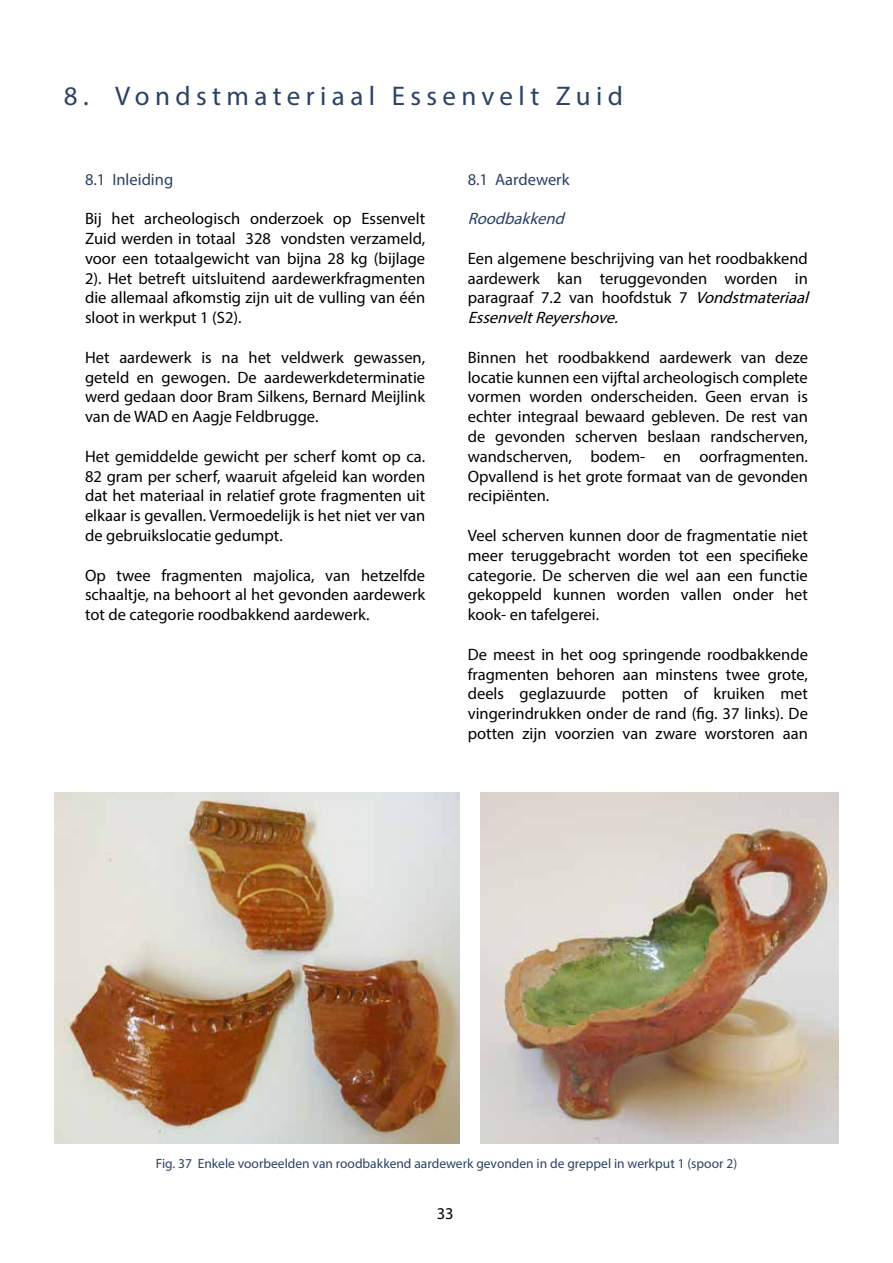
<style>
.page{position:relative;width:893px;height:1263px;background:#fff}
.page>*{position:absolute;margin:0;border:0;box-sizing:border-box;transform-origin:0 0}
.t1{font:27px "Myriad Pro";letter-spacing:.2em;color:#2b4264}
.t2{font:16.5px/19.8px "Myriad Pro";color:#000;text-align:justify}
.t3{font:16.5px "Myriad Pro";color:#2a4164}
.t4{font:italic 16.5px "Myriad Pro";color:#2a4164}
.t5{font:13.5px "Myriad Pro";color:#2b4264}
.s1{font-style:italic}
</style>
<div class="page">
<img style="left:54px;top:792px;width:405px;height:351px">
<img style="left:480px;top:792px;width:359px;height:351px">
<h1 class="t1" style="left:64px;top:80px;width:561px">8. Vondstmateriaal Essenvelt Zuid</h1>
<p class="t3" style="left:85px;top:169px;width:90px">8.1 Inleiding</p>
<p class="t2" style="left:85px;top:208px;width:342px">Bij het archeologisch onderzoek op Essenvelt Zuid werden in totaal 328 vondsten verzameld, voor een totaalgewicht van bijna 28 kg (bijlage 2). Het betreft uitsluitend aardewerkfragmenten die allemaal afkomstig zijn uit de vulling van één sloot in werkput 1 (S2).</p>
<p class="t2" style="left:85px;top:347px;width:342px">Het aardewerk is na het veldwerk gewassen, geteld en gewogen. De aardewerkdeterminatie werd gedaan door Bram Silkens, Bernard Meijlink van de WAD en Aagje Feldbrugge.</p>
<p class="t2" style="left:85px;top:446px;width:342px">Het gemiddelde gewicht per scherf komt op ca.<br>82 gram per scherf, waaruit afgeleid kan worden dat het materiaal in relatief grote fragmenten uit elkaar is gevallen. Vermoedelijk is het niet ver van de gebruikslocatie gedumpt.</p>
<p class="t2" style="left:85px;top:565px;width:342px">Op twee fragmenten majolica, van hetzelfde schaaltje, na behoort al het gevonden aardewerk tot de categorie roodbakkend aardewerk.</p>
<p class="t3" style="left:468px;top:169px;width:103px">8.1 Aardewerk</p>
<p class="t4" style="left:468px;top:208px;width:103px">Roodbakkend</p>
<p class="t2" style="left:468px;top:248px;width:347px;text-align:left">Een algemene beschrijving van het roodbakkend aardewerk kan teruggevonden worden in paragraaf 7.2 van hoofdstuk 7 <span class="s1">Vondstmateriaal EssenveltReyershove.</span></p>
<p class="t2" style="left:468px;top:347px;width:342px">Binnen het roodbakkend aardewerk van deze locatie kunnen een vijftal archeologisch complete vormen worden onderscheiden. Geen ervan is echter integraal bewaard gebleven. De rest van de gevonden scherven beslaan randscherven, wandscherven, bodem- en oorfragmenten.<br>Opvallend is het grote formaat van de gevonden recipiënten.</p>
<p class="t2" style="left:468px;top:525px;width:342px">Veel scherven kunnen door de fragmentatie niet meer teruggebracht worden tot een specifieke categorie. De scherven die wel aan een functie gekoppeld kunnen worden vallen onder het kook- en tafelgerei.</p>
<p class="t2" style="left:468px;top:644px;width:342px">De meest in het oog springende roodbakkende fragmenten behoren aan minstens twee grote, deels geglazuurde potten of kruiken met vingerindrukken onder de rand (fig. 37 links). De potten zijn voorzien van zware worstoren aan</p>
<p class="t5" style="left:156px;top:1155px;width:583px">Fig. 37 Enkele voorbeelden van roodbakkend aardewerk gevonden in de greppel in werkput 1 (spoor 2)</p>
<p class="t2" style="left:437px;top:1203px;width:18px">33</p>
</div>
